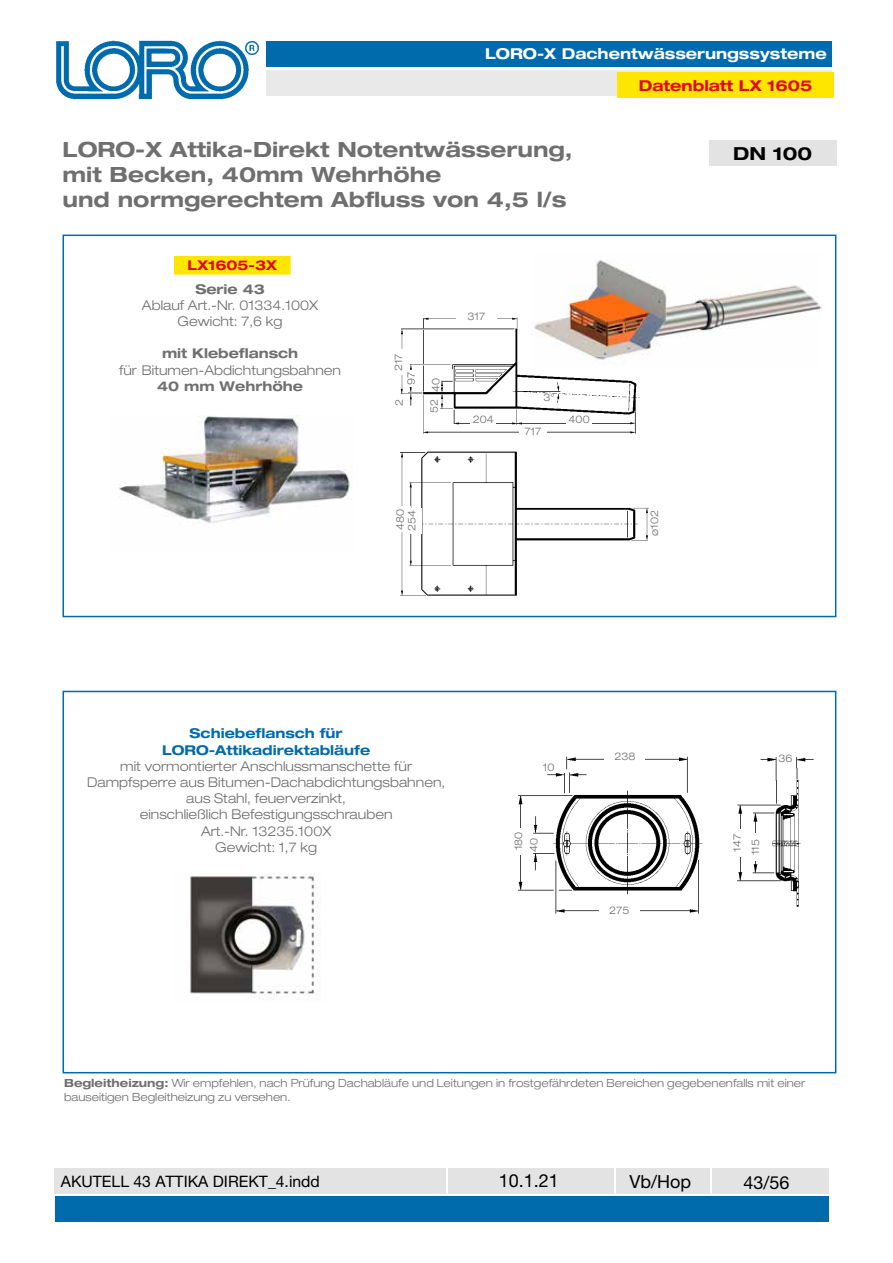
<style>
.page{position:relative;width:893px;height:1263px;background:#fff}
.page>*{position:absolute;margin:0;border:0;box-sizing:border-box;transform-origin:0 0}
.t1{font:700 expanded 21px/25.2px "Helvetica Neue LT Std";color:#706f6f}
.t2{font:18px "Helvetica Neue LT Std";color:#000}
.t3{font:700 expanded 18px "Helvetica Neue LT Std";color:#000}
.t4{font:15.75px "Helvetica Neue LT Std";color:#000}
.t5{font:700 expanded 15px "Helvetica Neue LT Std";color:#fff}
.t6{font:700 expanded 15px "Helvetica Neue LT Std";color:#e30613}
.t7{font:300 expanded 13.5px/16.2px "Helvetica Neue LT Std";color:#706f6f;text-align:center}
.t8{font:700 expanded 13.5px/16.2px "Helvetica Neue LT Std";color:#006bac;text-align:center}
.t9{font:700 expanded 13.5px "Helvetica Neue LT Std";color:#706f6f}
.t10{font:700 expanded 13.5px "Helvetica Neue LT Std";color:#e30613}
.t11{font:300 expanded 11.25px/13.5px "Helvetica Neue LT Std";color:#706f6f}
.t12{font:300 expanded 10.5px/11.7px "Helvetica Neue LT Std";color:#706f6f}
.s1{font-weight:700}
</style>
<div class="page">
<div style="left:266px;top:41px;width:566px;height:25px;background:#006bac"></div>
<div style="left:266px;top:71px;width:566px;height:25px;background:#e9e9e9"></div>
<img style="left:56px;top:40px;width:203px;height:60px">
<div style="left:55px;top:1196px;width:774px;height:26px;background:#006bac"></div>
<div style="left:55px;top:1168px;width:391px;height:25px;background:#e3e3e3"></div>
<div style="left:448px;top:1168px;width:166px;height:25px;background:#e3e3e3"></div>
<div style="left:616px;top:1168px;width:94px;height:25px;background:#e3e3e3"></div>
<div style="left:712px;top:1168px;width:117px;height:25px;background:#e3e3e3"></div>
<div style="left:617px;top:73px;width:217px;height:25px;background:#ffe600"></div>
<div style="left:63px;top:235px;width:773px;height:382px;background:#fff;border:2px solid #006bac"></div>
<img style="left:400px;top:317px;width:248px;height:279px">
<div style="left:456px;top:311px;width:40px;height:15px;background:#fff"></div>
<div style="left:519px;top:426px;width:28px;height:16px;background:#fff"></div>
<div style="left:471px;top:414px;width:25px;height:16px;background:#fff"></div>
<div style="left:567px;top:413px;width:25px;height:16px;background:#fff"></div>
<div style="left:393px;top:350px;width:16px;height:25px;background:#fff"></div>
<div style="left:395px;top:507px;width:16px;height:25px;background:#fff"></div>
<div style="left:406px;top:508px;width:16px;height:25px;background:#fff"></div>
<div style="left:406px;top:370px;width:15px;height:17px;background:#fff"></div>
<div style="left:394px;top:396px;width:16px;height:13px;background:#fff"></div>
<div style="left:63px;top:691px;width:773px;height:382px;background:#fff;border:2px solid #006bac"></div>
<img style="left:190px;top:874px;width:130px;height:127px">
<div style="left:175px;top:257px;width:115px;height:17px;background:#ffe600"></div>
<div style="left:174px;top:256px;width:117px;height:19px;border:2px solid #ffe600"></div>
<div style="left:709px;top:141px;width:127px;height:25px;background:#e3e3e3"></div>
<img style="left:531px;top:260px;width:291px;height:106px">
<img style="left:119px;top:416px;width:232px;height:107px">
<img style="left:518px;top:757px;width:295px;height:157px">
<div style="left:605px;top:751px;width:40px;height:18px;background:#fff"></div>
<div style="left:599px;top:905px;width:40px;height:16px;background:#fff"></div>
<div style="left:732px;top:829px;width:16px;height:28px;background:#fff"></div>
<div style="left:750px;top:833px;width:16px;height:28px;background:#fff"></div>
<div style="left:513px;top:828px;width:16px;height:26px;background:#fff"></div>
<p class="t5" style="left:485px;top:44px;width:343px">LORO-X Dachentwässerungssysteme</p>
<h1 class="t1" style="left:63px;top:136px;width:512px">LORO-X Attika-Direkt Notentwässerung, mit Becken, 40mm Wehrhöhe<br>und normgerechtem Abfluss von 4,5 l/s</h1>
<p class="t10" style="left:188px;top:256px;width:91px">LX1605-3X</p>
<p class="t9" style="left:195px;top:280px;width:71px">Serie 43</p>
<p class="t7" style="left:142px;top:297px;width:178px">Ablauf Art.-Nr. 01334.100X<br>Gewicht: 7,6 kg</p>
<p class="t9" style="left:162px;top:345px;width:138px">mit Klebeflansch</p>
<p class="t7" style="left:119px;top:361px;width:224px">für Bitumen-Abdichtungsbahnen</p>
<p class="t9" style="left:157px;top:377px;width:148px">40 mm Wehrhöhe</p>
<p class="t12" style="left:392px;top:371px;width:19px;rotate:-90deg">217</p>
<p class="t12" style="left:405px;top:385px;width:15px;rotate:-90deg">97</p>
<p class="t12" style="left:393px;top:406px;width:9px;rotate:-90deg">2</p>
<p class="t12" style="left:430px;top:392px;width:16px;rotate:-90deg">40</p>
<p class="t12" style="left:428px;top:413px;width:16px;rotate:-90deg">52</p>
<p class="t12" style="left:467px;top:310px;width:19px">317</p>
<p class="t12" style="left:544px;top:391px;width:13px">3°</p>
<p class="t12" style="left:473px;top:414px;width:23px">204</p>
<p class="t12" style="left:569px;top:413px;width:23px">400</p>
<p class="t12" style="left:524px;top:426px;width:19px">717</p>
<p class="t12" style="left:394px;top:531px;width:24px;rotate:-90deg">480<br>254</p>
<p class="t6" style="left:639px;top:75px;width:175px">Datenblatt LX 1605</p>
<h2 class="t3" style="left:733px;top:142px;width:81px">DN 100</h2>
<p class="t12" style="left:648px;top:536px;width:27px;rotate:-90deg">ø102</p>
<p class="t8" style="left:162px;top:725px;width:210px">Schiebeflansch für<br>LORO-Attikadirektabläufe</p>
<p class="t7" style="left:87px;top:758px;width:360px">mit vormontierter Anschlussmanschette für Dampfsperre aus Bitumen-Dachabdichtungsbahnen, aus Stahl, feuerverzinkt,<br>einschließlich Befestigungsschrauben<br>Art.-Nr. 13235.100X<br>Gewicht: 1,7 kg</p>
<p class="t12" style="left:543px;top:761px;width:13px">10</p>
<p class="t12" style="left:511px;top:851px;width:21px;line-height:15.1px;rotate:-90deg">180<br>40</p>
<p class="t12" style="left:614px;top:751px;width:23px">238</p>
<p class="t12" style="left:609px;top:904px;width:22px">275</p>
<p class="t12" style="left:779px;top:753px;width:16px">36</p>
<p class="t12" style="left:728px;top:855px;width:23px;line-height:18.3px;text-align:center;rotate:-90deg">147<br>115</p>
<p class="t11" style="left:64px;top:1076px;width:743px"><span class="s1">Begleitheizung:</span> Wir empfehlen, nach Prüfung Dachabläufe und Leitungen in frostgefährdeten Bereichen gegebenenfalls mit einer bauseitigen Begleitheizung zu versehen.</p>
<p class="t4" style="left:61px;top:1172px;width:261px">AKUTELL 43 ATTIKA DIREKT_4.indd</p>
<h2 class="t2" style="left:499px;top:1170px;width:62px">10.1.21</h2>
<h2 class="t2" style="left:630px;top:1170px;width:63px">Vb/Hop</h2>
<h2 class="t2" style="left:743px;top:1172px;width:48px">43/56</h2>
</div>
